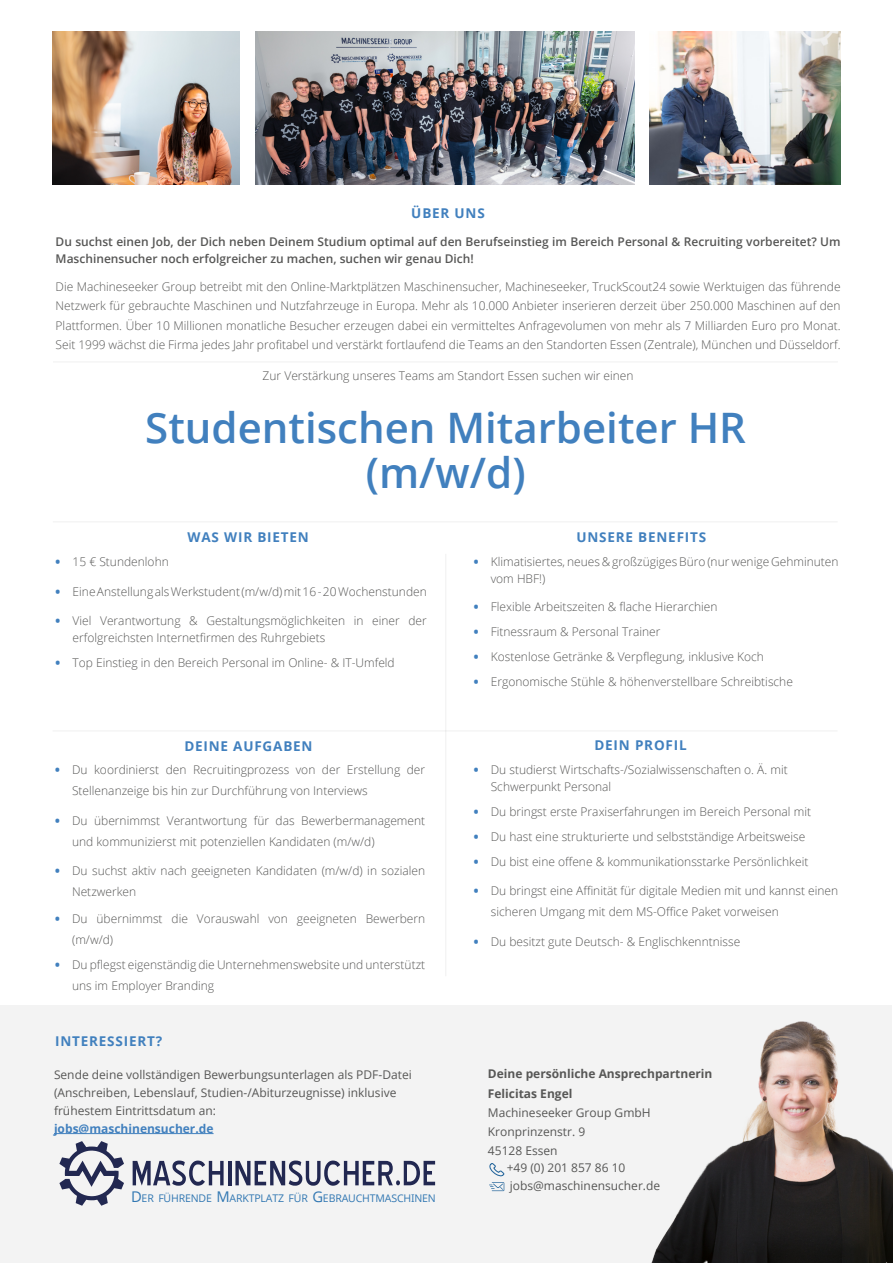
<style>
.page{position:relative;width:893px;height:1263px;background:#fff}
.page>*{position:absolute;margin:0;border:0;box-sizing:border-box;transform-origin:0 0}
.t1{font:600 42px/44.5px "Open Sans";color:#4180be;text-align:center}
.t2{font:700 13.5px "Open Sans";letter-spacing:.06em;color:#4180be}
.t3{font:300 12px/21px "Open Sans";color:#575756}
.t4{font:12px/18px "Open Sans";color:#575756}
.t5{font:600 12px/16.5px "Open Sans";color:#575756}
.t6{font:700 12px/20.5px "Open Sans";color:#575756}
.t7{font:700 12px "Open Sans";color:#4180be}
.t8{font:10.5px "Open Sans";letter-spacing:-.015em;color:#3177b2}
.s1{font-weight:800;color:#4180be}
.s2{font-size:14.7px}
</style>
<div class="page">
<div style="left:0;top:1005px;width:892px;height:258px;background:#f3f3f3"></div>
<hr style="left:54px;top:1133px;width:160px;height:1px;background:#4180be">
<img style="left:651px;top:1021px;width:242px;height:242px">
<img style="left:255px;top:32px;width:380px;height:152px">
<img style="left:53px;top:32px;width:187px;height:152px">
<img style="left:649px;top:32px;width:192px;height:152px">
<hr style="left:53px;top:361px;width:785px;height:1px;background:#000">
<hr style="left:53px;top:521px;width:785px;height:1px;background:#000">
<hr style="left:445px;top:554px;width:1px;height:422px;background:#000">
<hr style="left:53px;top:730px;width:784px;height:1px;background:#000">
<svg style="left:489px;top:1163px;width:16px;height:28px"></svg>
<svg style="left:59px;top:1141px;width:65px;height:65px"></svg>
<svg style="left:133px;top:1160px;width:91px;height:26px"></svg>
<hr style="left:228px;top:1161px;width:3px;height:24px;background:#222851">
<svg style="left:235px;top:1160px;width:200px;height:26px"></svg>
<p class="t2" style="left:411px;top:203px;width:75px">ÜBER UNS</p>
<p class="t5" style="left:56px;top:233px;width:786px">Du suchst einen Job, der Dich neben Deinem Studium optimal auf den Berufseinstieg im Bereich Personal &amp; Recruiting vorbereitet? Um<br>Maschinensucher noch erfolgreicher zu machen, suchen wir genau Dich!</p>
<p class="t3" style="left:56px;top:276px;width:786px;line-height:19.5px;text-align:justify">Die Machineseeker Group betreibt mit den Online-Marktplätzen Maschinensucher, Machineseeker, TruckScout24 sowie Werktuigen das führende Netzwerk für gebrauchte Maschinen und Nutzfahrzeuge in Europa. Mehr als 10.000 Anbieter inserieren derzeit über 250.000 Maschinen auf den Plattformen. Über 10 Millionen monatliche Besucher erzeugen dabei ein vermitteltes Anfragevolumen von mehr als 7 Milliarden Euro pro Monat.<br>Seit 1999 wächst die Firma jedes Jahr profitabel und verstärkt fortlaufend die Teams an den Standorten Essen (Zentrale), München und Düsseldorf.</p>
<p class="t3" style="left:263px;top:365px;width:372px">Zur Verstärkung unseres Teams am Standort Essen suchen wir einen</p>
<h1 class="t1" style="left:145px;top:405px;width:602px">Studentischen Mitarbeiter HR (m/w/d)</h1>
<p class="t2" style="left:188px;top:527px;width:123px">WAS WIR BIETEN</p>
<p class="t3" style="left:56px;top:551px;width:115px"><span class="s1">•</span> 15 € Stundenlohn</p>
<p class="t3" style="left:56px;top:580px;width:373px"><span class="s1">•</span> Eine Anstellung als Werkstudent (m/w/d) mit 16 - 20 Wochenstunden</p>
<p class="t3" style="left:73px;top:612px;width:356px;line-height:16.5px;text-indent:-17px"><span class="s1">•</span> Viel Verantwortung &amp; Gestaltungsmöglichkeiten in einer der erfolgreichsten Internetfirmen des Ruhrgebiets</p>
<p class="t3" style="left:56px;top:651px;width:341px"><span class="s1">•</span> Top Einstieg in den Bereich Personal im Online- &amp; IT-Umfeld</p>
<p class="t2" style="left:576px;top:527px;width:131px">UNSERE BENEFITS</p>
<p class="t3" style="left:491px;top:553px;width:349px;line-height:16.5px;text-indent:-17px"><span class="s1">•</span> Klimatisiertes, neues &amp; großzügiges Büro (nur wenige Gehminuten vom HBF!)</p>
<p class="t3" style="left:474px;top:595px;width:245px"><span class="s1">•</span> Flexible Arbeitszeiten &amp; flache Hierarchien</p>
<p class="t3" style="left:474px;top:620px;width:188px"><span class="s1">•</span> Fitnessraum &amp; Personal Trainer</p>
<p class="t3" style="left:474px;top:645px;width:292px"><span class="s1">•</span> Kostenlose Getränke &amp; Verpflegung, inklusive Koch</p>
<p class="t3" style="left:474px;top:670px;width:321px"><span class="s1">•</span> Ergonomische Stühle &amp; höhenverstellbare Schreibtische</p>
<p class="t2" style="left:184px;top:736px;width:130px">DEINE AUFGABEN</p>
<p class="t2" style="left:594px;top:735px;width:94px">DEIN PROFIL</p>
<p class="t3" style="left:72px;top:759px;width:355px;text-indent:-17px"><span class="s1">•</span> Du koordinierst den Recruitingprozess von der Erstellung der<br>Stellenanzeige bis hin zur Durchführung von Interviews</p>
<p class="t3" style="left:72px;top:809px;width:355px;text-indent:-17px"><span class="s1">•</span> Du übernimmst Verantwortung für das Bewerbermanagement und kommunizierst mit potenziellen Kandidaten (m/w/d)</p>
<p class="t3" style="left:72px;top:860px;width:355px;text-indent:-17px"><span class="s1">•</span> Du suchst aktiv nach geeigneten Kandidaten (m/w/d) in sozialen<br>Netzwerken</p>
<p class="t3" style="left:72px;top:907px;width:355px;text-indent:-17px"><span class="s1">•</span> Du übernimmst die Vorauswahl von geeigneten Bewerbern (m/w/d)</p>
<p class="t3" style="left:72px;top:953px;width:355px;text-indent:-17px"><span class="s1">•</span> Du pflegst eigenständig die Unternehmenswebsite und unterstützt uns im Employer Branding</p>
<p class="t2" style="left:55px;top:1031px;width:109px">INTERESSIERT?</p>
<p class="t4" style="left:54px;top:1065px;width:359px">Sende deine vollständigen Bewerbungsunterlagen als PDF-Datei (Anschreiben, Lebenslauf, Studien-/Abiturzeugnisse) inklusive frühestem Eintrittsdatum an:</p>
<p class="t7" style="left:54px;top:1120px;width:161px">jobs@maschinensucher.de</p>
<p class="t8" style="left:131px;top:1191px;width:306px"><span class="s2">D</span>ER FÜHRENDE <span class="s2">M</span>ARKTPLATZ FÜR <span class="s2">G</span>EBRAUCHTMASCHINEN</p>
<p class="t3" style="left:491px;top:761px;width:298px;line-height:16.5px;text-indent:-17px"><span class="s1">•</span> Du studierst Wirtschafts-/Sozialwissenschaften o. Ä. mit<br>Schwerpunkt Personal</p>
<p class="t3" style="left:474px;top:800px;width:339px"><span class="s1">•</span> Du bringst erste Praxiserfahrungen im Bereich Personal mit</p>
<p class="t3" style="left:474px;top:825px;width:333px"><span class="s1">•</span> Du hast eine strukturierte und selbstständige Arbeitsweise</p>
<p class="t3" style="left:474px;top:850px;width:336px"><span class="s1">•</span> Du bist eine offene &amp; kommunikationsstarke Persönlichkeit</p>
<p class="t3" style="left:491px;top:880px;width:349px;text-indent:-17px"><span class="s1">•</span> Du bringst eine Affinität für digitale Medien mit und kannst einen sicheren Umgang mit dem MS-Office Paket vorweisen</p>
<p class="t3" style="left:474px;top:930px;width:268px"><span class="s1">•</span> Du besitzt gute Deutsch- &amp; Englischkenntnisse</p>
<p class="t6" style="left:488px;top:1063px;width:226px">Deine persönliche Ansprechpartnerin<br>Felicitas Engel</p>
<p class="t4" style="left:488px;top:1103px;width:164px;line-height:19px">Machineseeker Group GmbH<br>Kronprinzenstr. 9<br>45128 Essen</p>
<p class="t4" style="left:507px;top:1159px;width:155px;line-height:17.5px">+49 (0) 201 857 86 10 jobs@maschinensucher.de</p>
</div>
